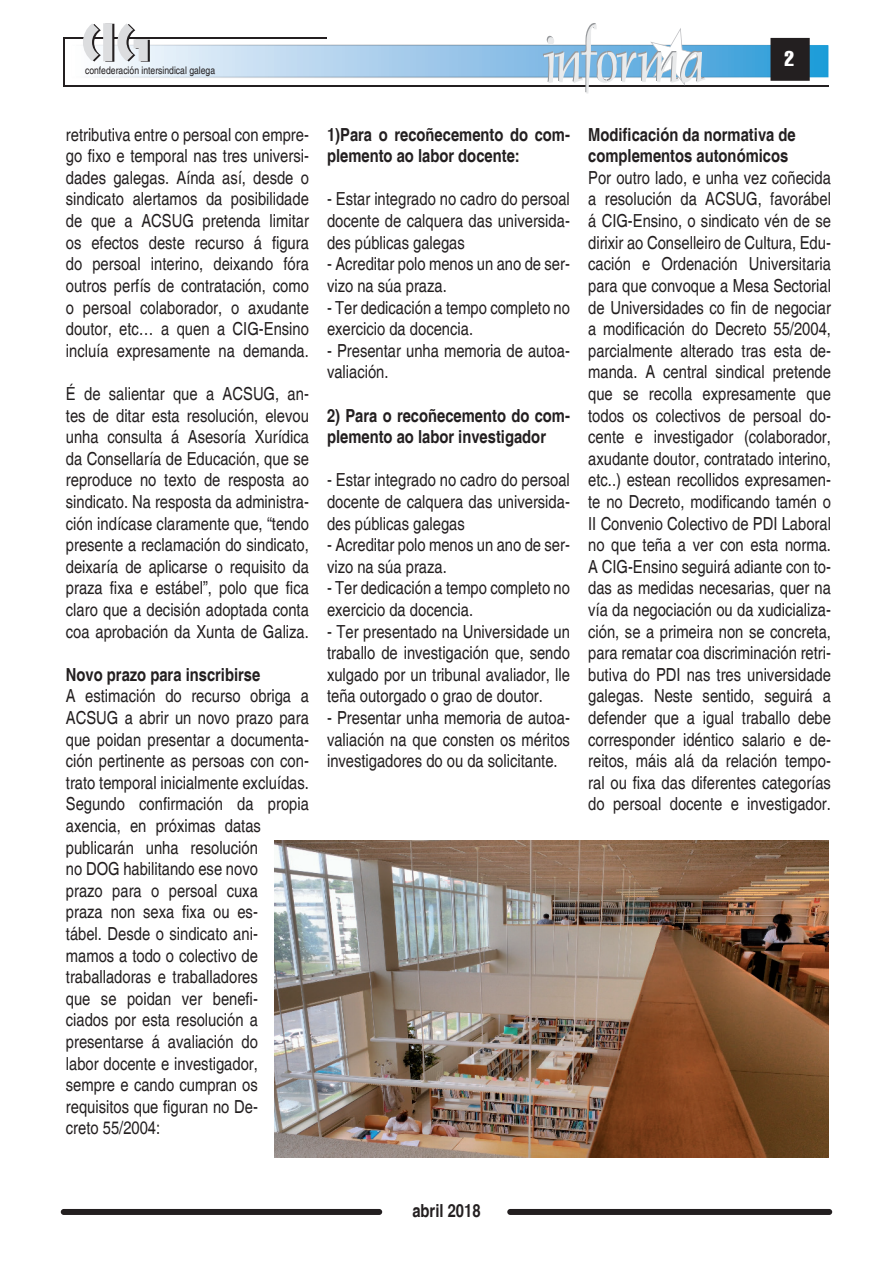
<style>
.page{position:relative;width:893px;height:1263px;background:#fff}
.page>*{position:absolute;margin:0;border:0;box-sizing:border-box;transform-origin:0 0}
.t1{font:extra-condensed 21px "Helvetica";color:#fff}
.t2{font:condensed 18px/21.6px "Helvetica";color:#231f20;text-align:justify}
.t3{font:700 condensed 18px/21.6px "Helvetica";color:#231f20}
.t4{font:condensed 10.5px "Helvetica";color:#231f20}
</style>
<div class="page">
<img style="left:73px;top:45px;width:755px;height:32px">
<hr style="left:63px;top:38px;width:2px;height:48px;background:#231f20">
<hr style="left:64px;top:85px;width:765px;height:2px;background:#231f20">
<hr style="left:64px;top:37px;width:262px;height:2px;background:#231f20">
<svg style="left:83px;top:23px;width:67px;height:39px"></svg>
<svg style="left:770px;top:38px;width:40px;height:43px;background:#252324"></svg>
<svg style="left:543px;top:23px;width:163px;height:71px"></svg>
<div style="left:61px;top:1209px;width:321px;height:6px;background:#231f20;border-radius:3px"></div>
<div style="left:507px;top:1209px;width:325px;height:6px;background:#231f20;border-radius:3px"></div>
<img style="left:274px;top:841px;width:554px;height:316px">
<p class="t4" style="left:85px;top:65px;width:132px">confederación intersindical galega</p>
<p class="t1" style="left:784px;top:45px;width:11px">2</p>
<p class="t2" style="left:66px;top:124px;width:245px">retributiva entre o persoal con empre&shy;go fixo e temporal nas tres universi&shy;dades galegas. Aínda así, desde o sindicato alertamos da posibilidade de que a ACSUG pretenda limitar os efectos deste recurso á figura do persoal interino, deixando fóra outros perfís de contratación, como o persoal colaborador, o axudante doutor, etc… a quen a CIG-Ensino incluía expresamente na demanda.</p>
<p class="t2" style="left:66px;top:383px;width:245px">É de salientar que a ACSUG, an&shy;tes de ditar esta resolución, elevou unha consulta á Asesoría Xurídica da Consellaría de Educación, que se reproduce no texto de resposta ao sindicato. Na resposta da administra&shy;ción indícase claramente que, “tendo presente a reclamación do sindicato, deixaría de aplicarse o requisito da praza fixa e estábel”, polo que fica claro que a decisión adoptada conta coa aprobación da Xunta de Galiza.</p>
<p class="t3" style="left:66px;top:664px;width:196px">Novo prazo para inscribirse</p>
<p class="t2" style="left:66px;top:685px;width:245px;text-align:left">A estimación do recurso obriga a<br>ACSUG a abrir un novo prazo para que poidan presentar a documenta&shy;ción pertinente as persoas con con&shy;trato temporal inicialmente excluídas.<br>Segundo confirmación da propia axencia, en próximas datas publicarán unha resolución<br>no DOG habilitando ese novo<br>prazo para o persoal cuxa<br>praza non sexa fixa ou es-<br>tábel. Desde o sindicato ani&shy;mamos a todo o colectivo de traballadoras e traballadores<br>que se poidan ver benefi-<br>ciados por esta resolución a presentarse á avaliación do<br>labor docente e investigador, sempre e cando cumpran os requisitos que figuran no De-<br>creto 55/2004:</p>
<p class="t3" style="left:327px;top:124px;width:244px">1)Para o recoñecemento do com&shy;plemento ao labor docente:</p>
<p class="t2" style="left:327px;top:189px;width:244px">- Estar integrado no cadro do persoal docente de calquera das universida&shy;des públicas galegas</p>
<p class="t2" style="left:327px;top:253px;width:244px">- Acreditar polo menos un ano de ser&shy;vizo na súa praza.</p>
<p class="t2" style="left:327px;top:297px;width:244px">- Ter dedicación a tempo completo no exercicio da docencia.</p>
<p class="t2" style="left:327px;top:340px;width:244px">- Presentar unha memoria de autoa&shy;valiación.</p>
<p class="t3" style="left:327px;top:404px;width:244px">2) Para o recoñecemento do com&shy;plemento ao labor investigador</p>
<p class="t2" style="left:327px;top:469px;width:244px">- Estar integrado no cadro do persoal docente de calquera das universida&shy;des públicas galegas</p>
<p class="t2" style="left:327px;top:534px;width:244px">- Acreditar polo menos un ano de ser&shy;vizo na súa praza.</p>
<p class="t2" style="left:327px;top:577px;width:244px">- Ter dedicación a tempo completo no exercicio da docencia.</p>
<p class="t2" style="left:327px;top:621px;width:244px">- Ter presentado na Universidade un traballo de investigación que, sendo xulgado por un tribunal avaliador, lle teña outorgado o grao de doutor.</p>
<p class="t2" style="left:327px;top:707px;width:244px">- Presentar unha memoria de autoa&shy;valiación na que consten os méritos investigadores do ou da solicitante.</p>
<p class="t3" style="left:588px;top:124px;width:209px">Modificación da normativa de complementos autonómicos</p>
<p class="t2" style="left:588px;top:167px;width:244px">Por outro lado, e unha vez coñecida a resolución da ACSUG, favorábel á CIG-Ensino, o sindicato vén de se dirixir ao Conselleiro de Cultura, Edu&shy;cación e Ordenación Universitaria para que convoque a Mesa Sectorial de Universidades co fin de negociar a modificación do Decreto 55/2004, parcialmente alterado tras esta de&shy;manda. A central sindical pretende que se recolla expresamente que todos os colectivos de persoal do&shy;cente e investigador (colaborador, axudante doutor, contratado interino, etc..) estean recollidos expresamen&shy;te no Decreto, modificando tamén o II Convenio Colectivo de PDI Laboral no que teña a ver con esta norma.<br>A CIG-Ensino seguirá adiante con to&shy;das as medidas necesarias, quer na vía da negociación ou da xudicializa&shy;ción, se a primeira non se concreta, para rematar coa discriminación retri&shy;butiva do PDI nas tres universidade galegas. Neste sentido, seguirá a defender que a igual traballo debe corresponder idéntico salario e de&shy;reitos, máis alá da relación tempo&shy;ral ou fixa das diferentes categorías do persoal docente e investigador.</p>
<p class="t3" style="left:412px;top:1200px;width:70px">abril 2018</p>
</div>
